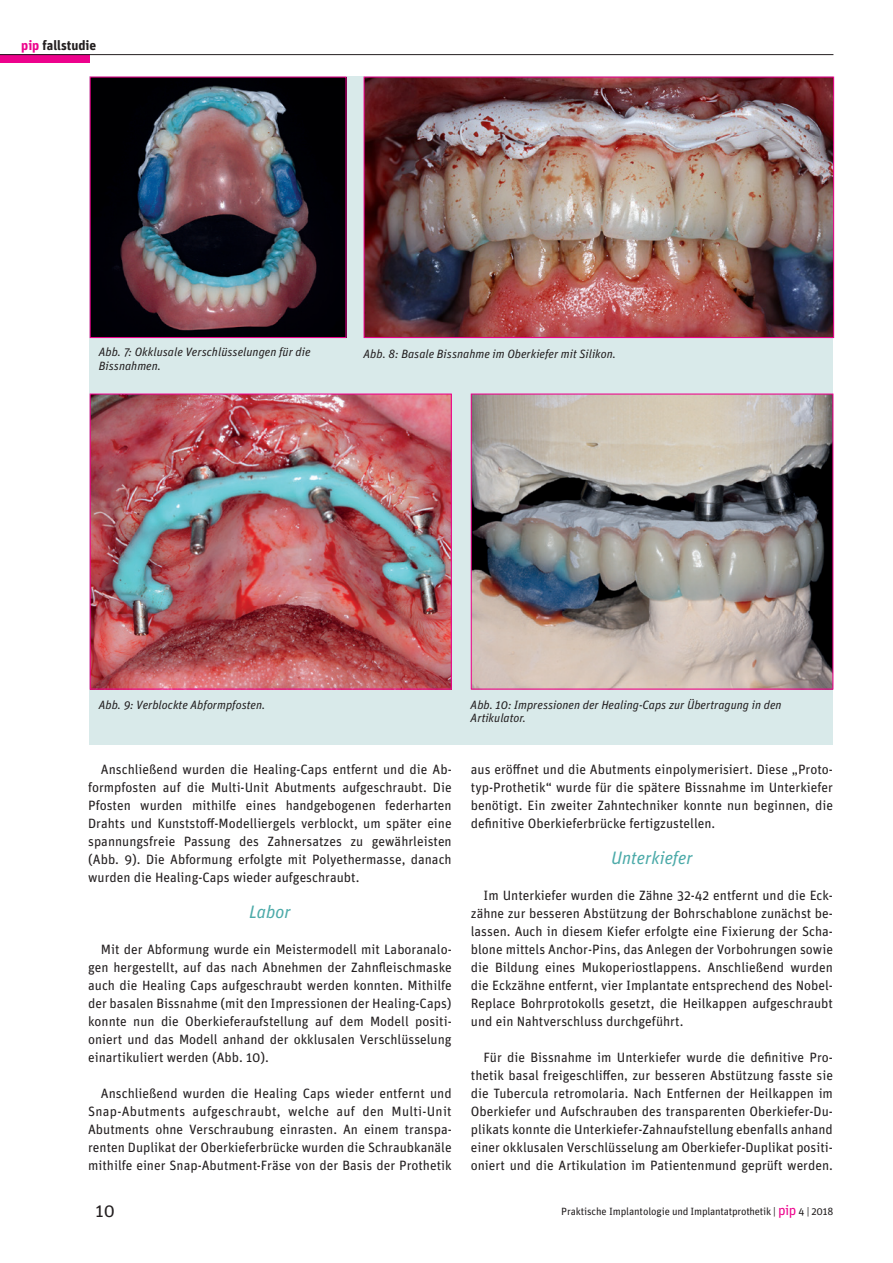
<style>
.page{position:relative;width:893px;height:1263px;background:#fff}
.page>*{position:absolute;margin:0;border:0;box-sizing:border-box;transform-origin:0 0}
.t1{font:italic 18px "Unit OT";color:#4caaa9}
.t2{font:18px "Unit OT";color:#231f20}
.t3{font:13.5px/18px "Unit OT";color:#231f20;text-align:justify}
.t4{font:700 13.5px "Unit OT";color:#231f20}
.t5{font:italic 12px/13.5px "Unit OT";color:#231f20}
.t6{font:10.5px "Unit OT";letter-spacing:-.02em;color:#231f20}
.s1{color:#ed028c}
.s2{font-size:14.1px;color:#ed028c}
</style>
<div class="page">
<div style="left:0;top:54px;width:89px;height:9px;background:#ed028c"></div>
<hr style="left:0;top:54px;width:833px;height:1px;background:#231f20">
<div style="left:89px;top:77px;width:744px;height:668px;background:#d9eaea"></div>
<img style="left:92px;top:79px;width:253px;height:257px">
<img style="left:366px;top:79px;width:466px;height:257px">
<div style="left:364px;top:77px;width:470px;height:261px;border:1px solid #ed028c"></div>
<img style="left:92px;top:395px;width:358px;height:293px">
<div style="left:90px;top:393px;width:362px;height:297px;border:1px solid #ed028c"></div>
<img style="left:473px;top:395px;width:358px;height:293px">
<p class="t4" style="left:21px;top:37px;width:77px"><span class="s1">pip</span> fallstudie</p>
<p class="t5" style="left:99px;top:346px;width:213px">Abb. 7: Okklusale Verschlüsselungen für die<br>Bissnahmen.</p>
<p class="t5" style="left:364px;top:347px;width:254px">Abb. 8: Basale Bissnahme im Oberkiefer mit Silikon.</p>
<p class="t5" style="left:99px;top:698px;width:168px">Abb. 9: Verblockte Abformpfosten.</p>
<p class="t5" style="left:471px;top:698px;width:312px">Abb. 10: Impressionen der Healing-Caps zur Übertragung in den<br>Artikulator.</p>
<p class="t3" style="left:88px;top:760px;width:365px;text-indent:13px">Anschließend wurden die Healing-Caps entfernt und die Ab&shy;formpfosten auf die Multi-Unit Abutments aufgeschraubt. Die Pfosten wurden mithilfe eines handgebogenen federharten Drahts und Kunststoff-Modelliergels verblockt, um später eine spannungsfreie Passung des Zahnersatzes zu gewährleisten (Abb. 9). Die Abformung erfolgte mit Polyethermasse, danach wurden die Healing-Caps wieder aufgeschraubt.</p>
<h1 class="t1" style="left:249px;top:901px;width:43px">Labor</h1>
<p class="t3" style="left:88px;top:940px;width:365px;text-indent:13px">Mit der Abformung wurde ein Meistermodell mit Laboranalo&shy;gen hergestellt, auf das nach Abnehmen der Zahnfleischmaske auch die Healing Caps aufgeschraubt werden konnten. Mithilfe der basalen Bissnahme (mit den Impressionen der Healing-Caps) konnte nun die Oberkieferaufstellung auf dem Modell positi&shy;oniert und das Modell anhand der okklusalen Verschlüsselung einartikuliert werden (Abb. 10).</p>
<p class="t3" style="left:88px;top:1084px;width:365px;text-indent:13px">Anschließend wurden die Healing Caps wieder entfernt und Snap-Abutments aufgeschraubt, welche auf den Multi-Unit Abutments ohne Verschraubung einrasten. An einem transpa&shy;renten Duplikat der Oberkieferbrücke wurden die Schraubkanäle mithilfe einer Snap-Abutment-Fräse von der Basis der Prothetik</p>
<p class="t3" style="left:471px;top:760px;width:364px">aus eröffnet und die Abutments einpolymerisiert. Diese „Proto&shy;typ-Prothetik“ wurde für die spätere Bissnahme im Unterkiefer benötigt. Ein zweiter Zahntechniker konnte nun beginnen, die definitive Oberkieferbrücke fertigzustellen.</p>
<h1 class="t1" style="left:611px;top:847px;width:83px">Unterkiefer</h1>
<p class="t3" style="left:471px;top:886px;width:364px;text-indent:13px">Im Unterkiefer wurden die Zähne 32-42 entfernt und die Eck&shy;zähne zur besseren Abstützung der Bohrschablone zunächst be&shy;lassen. Auch in diesem Kiefer erfolgte eine Fixierung der Scha&shy;blone mittels Anchor-Pins, das Anlegen der Vorbohrungen sowie die Bildung eines Mukoperiostlappens. Anschließend wurden die Eckzähne entfernt, vier Implantate entsprechend des Nobel-Replace Bohrprotokolls gesetzt, die Heilkappen aufgeschraubt und ein Nahtverschluss durchgeführt.</p>
<p class="t3" style="left:471px;top:1048px;width:364px;text-indent:13px">Für die Bissnahme im Unterkiefer wurde die definitive Pro&shy;thetik basal freigeschliffen, zur besseren Abstützung fasste sie die Tubercula retromolaria. Nach Entfernen der Heilkappen im Oberkiefer und Aufschrauben des transparenten Oberkiefer-Du&shy;plikats konnte die Unterkiefer-Zahnaufstellung ebenfalls anhand einer okklusalen Verschlüsselung am Oberkiefer-Duplikat positi&shy;oniert und die Artikulation im Patientenmund geprüft werden.</p>
<h1 class="t2" style="left:96px;top:1200px;width:21px">10</h1>
<p class="t6" style="left:561px;top:1205px;width:274px">Praktische Implantologie und Implantatprothetik | <span class="s2">pip</span> 4 | 2018</p>
</div>
